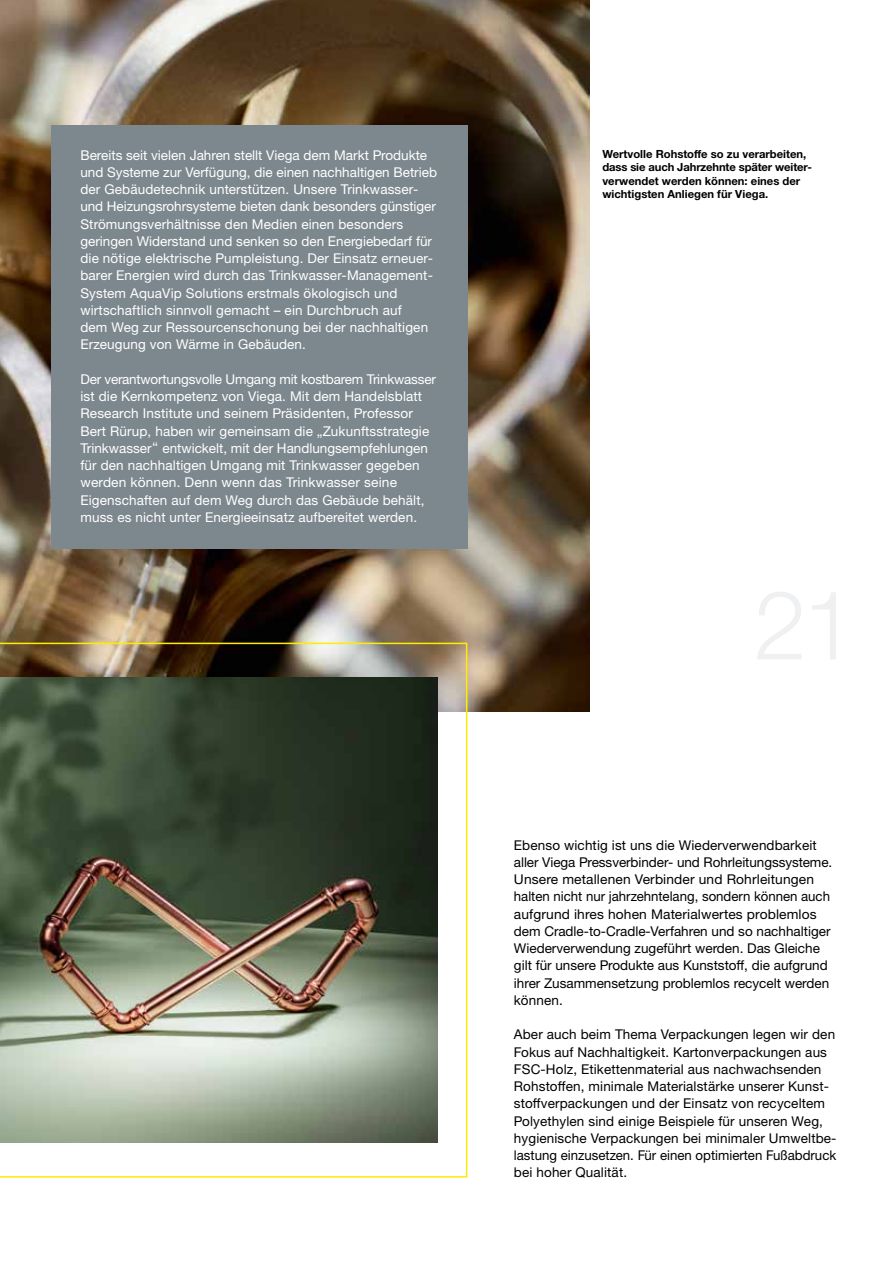
<style>
.page{position:relative;width:893px;height:1263px;background:#fff}
.page>*{position:absolute;margin:0;border:0;box-sizing:border-box;transform-origin:0 0}
.t1{font:13.5px/17.2px "M Ying Hei PR Cfor Viega W4";letter-spacing:.01em;color:#fff}
.t2{font:13.5px/17.2px "M Ying Hei PR Cfor Viega W4";letter-spacing:.01em;color:#000}
.t3{font:11.25px/13.5px "M Ying Hei PR Cfor Viega W7";color:#000}
</style>
<div class="page">
<img style="left:0;top:0;width:590px;height:712px">
<div style="left:51px;top:125px;width:416px;height:424px;background:#7d888e"></div>
<svg style="left:0;top:643px;width:467px;height:534px"></svg>
<img style="left:0;top:677px;width:438px;height:466px">
<p class="t1" style="left:80px;top:146px;width:358px">Bereits seit vielen Jahren stellt Viega dem Markt Produkte und Systeme zur Verfügung, die einen nachhaltigen Betrieb der Gebäudetechnik unterstützen. Unsere Trinkwasser&shy;und Heizungsrohrsysteme bieten dank besonders günstiger Strömungsverhältnisse den Medien einen besonders geringen Widerstand und senken so den Energiebedarf für die nötige elektrische Pumpleistung. Der Einsatz erneuer&shy;barer Energien wird durch das Trinkwasser-Management-System AquaVip Solutions erstmals ökologisch und wirtschaftlich sinnvoll gemacht – ein Durchbruch auf<br>dem Weg zur Ressourcenschonung bei der nachhaltigen Erzeugung von Wärme in Gebäuden.</p>
<p class="t1" style="left:80px;top:370px;width:357px">Der verantwortungsvolle Umgang mit kostbarem Trinkwasser ist die Kernkompetenz von Viega. Mit dem Handelsblatt Research Institute und seinem Präsidenten, Professor Bert Rürup, haben wir gemeinsam die „Zukunftsstrategie Trinkwasser“ entwickelt, mit der Handlungsempfehlungen für den nachhaltigen Umgang mit Trinkwasser gegeben werden können. Denn wenn das Trinkwasser seine Eigenschaften auf dem Weg durch das Gebäude behält, muss es nicht unter Energieeinsatz aufbereitet werden.</p>
<p class="t3" style="left:602px;top:147px;width:210px">Wertvolle Rohstoffe so zu verarbeiten, dass sie auch Jahrzehnte später weiter&shy;verwendet werden können: eines der wichtigsten Anliegen für Viega.</p>
<p class="t2" style="left:514px;top:836px;width:320px">Ebenso wichtig ist uns die Wiederverwendbarkeit aller Viega Pressverbinder- und Rohrleitungssysteme.<br>Unsere metallenen Verbinder und Rohrleitungen halten nicht nur jahrzehntelang, sondern können auch aufgrund ihres hohen Materialwertes problemlos dem Cradle-to-Cradle-Verfahren und so nachhaltiger Wiederverwendung zugeführt werden. Das Gleiche gilt für unsere Produkte aus Kunststoff, die aufgrund ihrer Zusammensetzung problemlos recycelt werden können.</p>
<p class="t2" style="left:514px;top:1026px;width:324px">Aber auch beim Thema Verpackungen legen wir den Fokus auf Nachhaltigkeit. Kartonverpackungen aus FSC-Holz, Etikettenmaterial aus nachwachsenden Rohstoffen, minimale Materialstärke unserer Kunst&shy;stoffverpackungen und der Einsatz von recyceltem Polyethylen sind einige Beispiele für unseren Weg, hygienische Verpackungen bei minimaler Umweltbe&shy;lastung einzusetzen. Für einen optimierten Fußabdruck bei hoher Qualität.</p>
</div>
